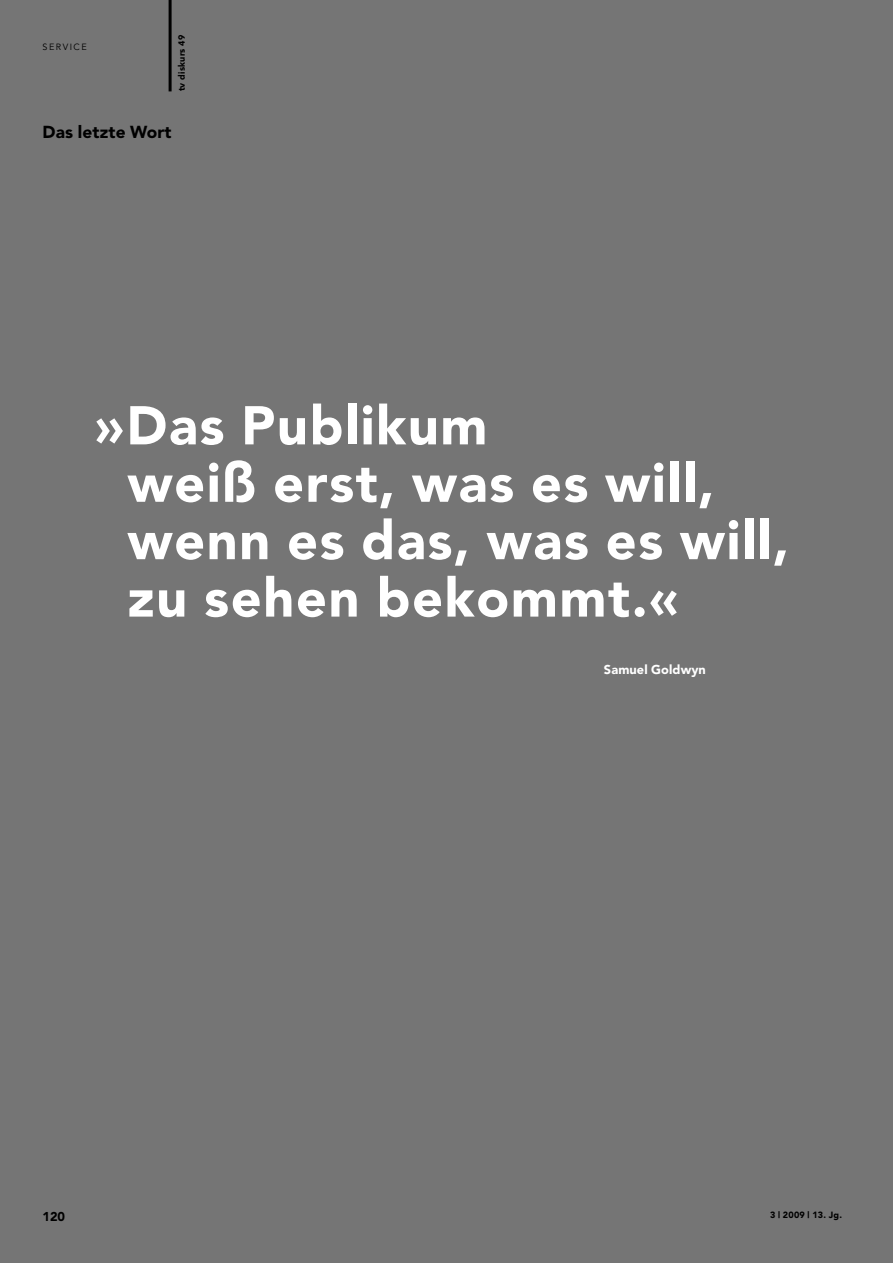
<style>
.page{position:relative;width:893px;height:1263px;background:#757575}
.page>*{position:absolute;margin:0;border:0;box-sizing:border-box;transform-origin:0 0}
.t1{font:900 54px/57.4px "Avenir";letter-spacing:.03em;color:#fff}
.t2{font:900 17.25px "Avenir";letter-spacing:.01em;color:#000}
.t3{font:900 12.75px "Avenir";letter-spacing:.01em;color:#fff}
.t4{font:900 12.75px "Avenir";color:#000}
.t5{font:900 9px "Avenir";letter-spacing:.025em;color:#000}
.t6{font:9px "Avenir";letter-spacing:.165em;color:#000}
</style>
<div class="page">
<hr style="left:169px;top:0;width:3px;height:91px;background:#000">
<p class="t6" style="left:43px;top:44px;width:46px">SERVICE</p>
<p class="t5" style="left:178px;top:91px;width:58px;rotate:-90deg">tv diskurs 49</p>
<p class="t2" style="left:43px;top:125px;width:131px">Das letzte Wort</p>
<p class="t1" style="left:128px;top:401px;width:663px;text-indent:-33px">»Das Publikum<br>weiß erst, was es will, wenn es das, was es will, zu sehen bekommt.«</p>
<p class="t3" style="left:604px;top:664px;width:103px">Samuel Goldwyn</p>
<p class="t4" style="left:43px;top:1212px;width:24px">120</p>
<p class="t5" style="left:770px;top:1211px;width:73px">3 | 2009 | 13. Jg.</p>
</div>
